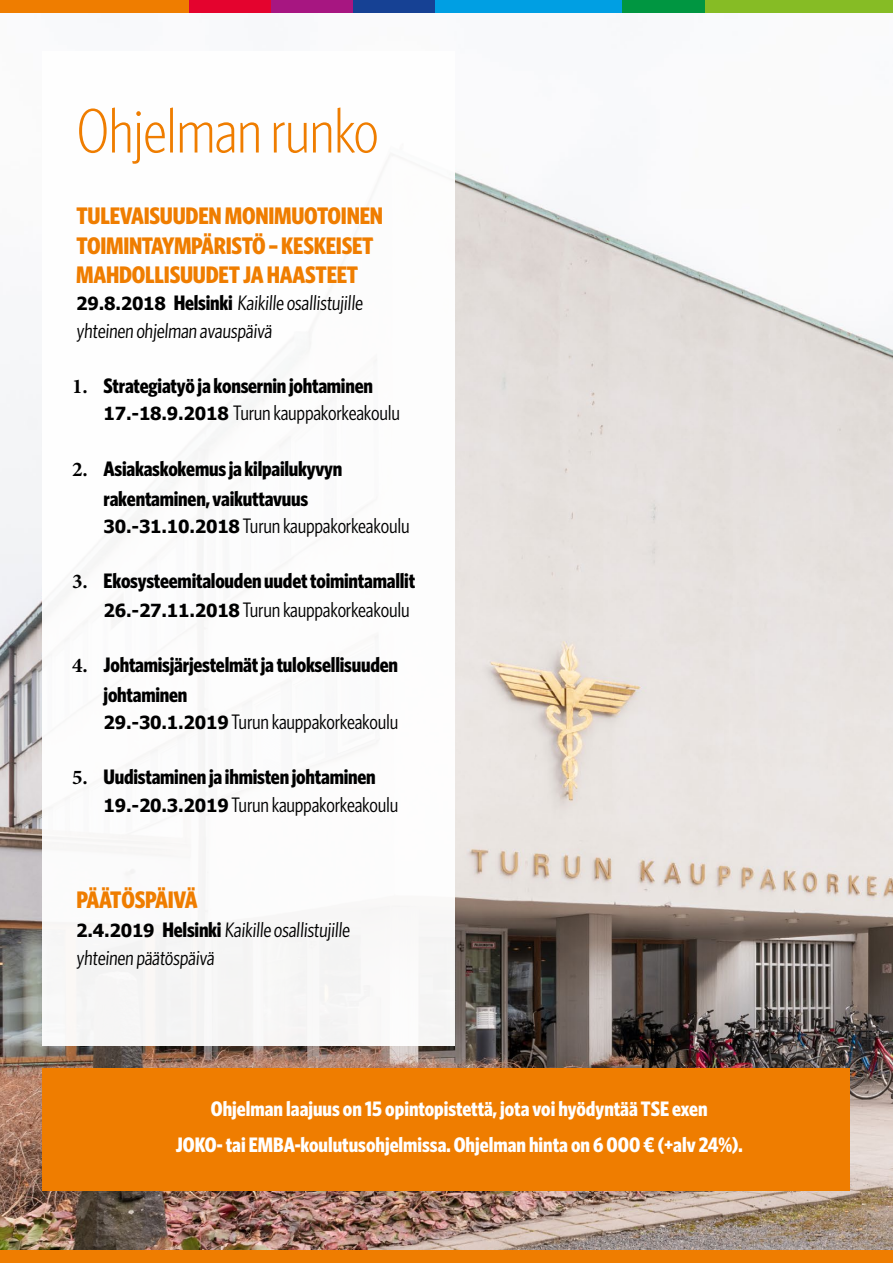
<style>
.page{position:relative;width:893px;height:1263px;background:#fff}
.page>*{position:absolute;margin:0;border:0;box-sizing:border-box;transform-origin:0 0}
.t1{font:300 63px "Whitney Condensed";letter-spacing:-.01em;color:#ef7d00}
.t2{font:700 24px/29.5px "Whitney Condensed";letter-spacing:-.01em;color:#ef7d00}
.t3{font:700 21px/29.7px "Whitney Condensed";letter-spacing:-.01em;color:#000}
.t4{font:21px/27.3px "Whitney Condensed";letter-spacing:-.01em;color:#000}
.t5{font:700 21px/36px "Whitney Condensed";color:#fff;text-align:center}
.s1{font-family:"Tahoma";font-weight:700;font-size:18px}
.s2{font-weight:700}
.s3{font-family:"Minion Pro"}
.s4{font-family:"Tahoma";font-size:18px}
.s5{font-weight:400}
</style>
<div class="page">
<img style="left:0;top:12px;width:893px;height:1238px">
<div style="left:43px;top:51px;width:412px;height:994px;background:#fff"></div>
<div style="left:435px;top:0;width:188px;height:12px;background:#009fe3"></div>
<div style="left:705px;top:0;width:188px;height:12px;background:#86bc25"></div>
<div style="left:623px;top:0;width:82px;height:12px;background:#009641"></div>
<div style="left:352px;top:0;width:83px;height:12px;background:#164194"></div>
<div style="left:270px;top:0;width:82px;height:12px;background:#a71681"></div>
<div style="left:188px;top:0;width:82px;height:12px;background:#e4032e"></div>
<div style="left:0;top:0;width:188px;height:12px;background:#ef7d00"></div>
<div style="left:0;top:1250px;width:893px;height:13px;background:#ef7d00"></div>
<div style="left:43px;top:1068px;width:807px;height:123px;background:#ef7d00"></div>
<h1 class="t1" style="left:77px;top:92px;width:304px">Ohjelman runko</h1>
<p class="t2" style="left:76px;top:199px;width:308px">TULEVAISUUDEN MONIMUOTOINEN<br>TOIMINTAYMPÄRISTÖ – KESKEISET<br>MAHDOLLISUUDET JA HAASTEET</p>
<p class="t4" style="left:76px;top:289px;width:290px"><span class="s1">29.8.2018</span> <span class="s2">Helsinki</span> Kaikille osallistujille yhteinen ohjelman avauspäivä</p>
<p class="t3" style="left:104px;top:371px;width:298px;line-height:26.8px;text-indent:-31px"><span class="s3">1.</span> Strategiatyö ja konsernin johtaminen<br><span class="s4">17.-18.9.2018</span> <span class="s5">Turun kauppakorkeakoulu</span></p>
<p class="t3" style="left:72px;top:453px;width:272px;text-align:center"><span class="s3">2.</span> Asiakaskokemus ja kilpailukyvyn rakentaminen, vaikuttavuus</p>
<p class="t4" style="left:104px;top:511px;width:308px"><span class="s1">30.-31.10.2018</span> Turun kauppakorkeakoulu</p>
<p class="t3" style="left:72px;top:566px;width:344px;line-height:28.3px;text-align:right"><span class="s3">3.</span> Ekosysteemitalouden uudet toimintamallit<br><span class="s4">26.-27.11.2018</span><span class="s5">Turun kauppakorkeakoulu</span></p>
<p class="t3" style="left:104px;top:649px;width:296px;text-indent:-31px"><span class="s3">4.</span> Johtamisjärjestelmät ja tuloksellisuuden johtaminen</p>
<p class="t4" style="left:104px;top:707px;width:296px"><span class="s1">29.-30.1.2019</span> Turun kauppakorkeakoulu</p>
<p class="t3" style="left:104px;top:762px;width:296px;line-height:28.3px;text-indent:-31px"><span class="s3">5.</span> Uudistaminen ja ihmisten johtaminen<br><span class="s4">19.-20.3.2019</span> <span class="s5">Turun kauppakorkeakoulu</span></p>
<p class="t2" style="left:77px;top:883px;width:123px">PÄÄTÖSPÄIVÄ</p>
<p class="t4" style="left:76px;top:914px;width:277px;line-height:28px"><span class="s1">2.4.2019</span> <span class="s2">Helsinki</span> Kaikille osallistujille yhteinen päätöspäivä</p>
<p class="t5" style="left:176px;top:1090px;width:568px">Ohjelman laajuus on 15 opintopistettä, jota voi hyödyntää TSE exen<br>JOKO- tai EMBA-koulutusohjelmissa. Ohjelman hinta on 6 000 € (+alv 24%).</p>
</div>
